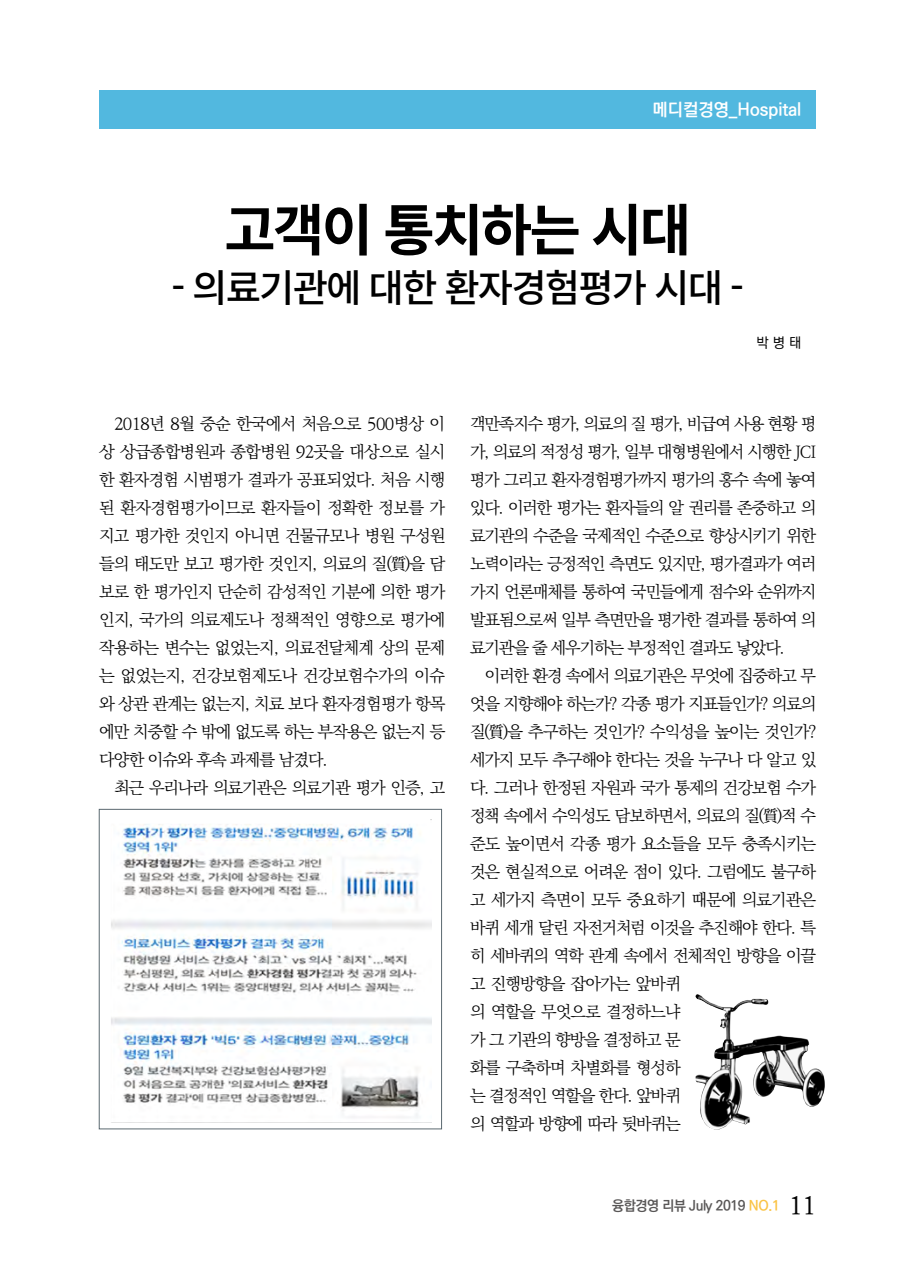
<style>
.page{position:relative;width:903px;height:1275px;background:#fff}
.page>*{position:absolute;margin:0;border:0;box-sizing:border-box;transform-origin:0 0}
.본문제목{font:700 56px "Noto Sans CJ Kkr";letter-spacing:-.05em;color:#000}
.본문제목-2{font:500 38.5px "Noto Sans CJ Kkr";letter-spacing:-.05em;color:#000}
.title_M_백글자_사본{font:17.5px "Ko Pub Dotum PB";color:#fff}
.본문_명조{font:300 16.62px/28px "Ko Pub Batang";letter-spacing:-.065em;color:#000;text-align:justify}
.t1{font:14px "Ko Pub Dotum PB";letter-spacing:-.025em;color:#595757}
.name__오른정렬{font:14px "Ko Pub Dotum PM";color:#000}
.s1{color:#fac345}
.s2{font-family:"Ko Pub Batang";font-weight:500;font-size:24.5px;color:#000}
</style>
<div class="page">
<div style="left:99px;top:90px;width:717px;height:39px;background:#52b8df"></div>
<img style="left:695px;top:994px;width:130px;height:135px">
<svg style="left:103px;top:819px;width:332px;height:310px"></svg>
<p class="title_M_백글자_사본" style="left:653px;top:101px;width:150px">메디컬경영_Hospital</p>
<p class="본문제목" style="left:224px;top:199px;width:469px">고객이 통치하는 시대</p>
<p class="본문제목-2" style="left:171px;top:267px;width:574px">- 의료기관에 대한 환자경험평가 시대 -</p>
<p class="name__오른정렬" style="left:756px;top:336px;width:46px">박 병 태</p>
<p class="본문_명조" style="left:99px;top:410px;width:348px;text-indent:15px">2018년 8월 중순 한국에서 처음으로 500병상 이 상 상급종합병원과 종합병원 92곳을 대상으로 실시 한 환자경험 시범평가 결과가 공표되었다. 처음 시행 된 환자경험평가이므로 환자들이 정확한 정보를 가 지고 평가한 것인지 아니면 건물규모나 병원 구성원 들의 태도만 보고 평가한 것인지, 의료의 질(質)을 담 보로 한 평가인지 단순히 감성적인 기분에 의한 평가 인지, 국가의 의료제도나 정책적인 영향으로 평가에 작용하는 변수는 없었는지, 의료전달체계 상의 문제 는 없었는지, 건강보험제도나 건강보험수가의 이슈 와 상관 관계는 없는지, 치료 보다 환자경험평가 항목 에만 치중할 수 밖에 없도록 하는 부작용은 없는지 등 다양한 이슈와 후속 과제를 남겼다.</p>
<p class="본문_명조" style="left:114px;top:774px;width:333px">최근 우리나라 의료기관은 의료기관 평가 인증, 고</p>
<p class="본문_명조" style="left:470px;top:410px;width:348px">객만족지수 평가, 의료의 질 평가, 비급여 사용 현황 평 가, 의료의 적정성 평가, 일부 대형병원에서 시행한 JCI 평가 그리고 환자경험평가까지 평가의 홍수 속에 놓여 있다. 이러한 평가는 환자들의 알 권리를 존중하고 의 료기관의 수준을 국제적인 수준으로 향상시키기 위한 노력이라는 긍정적인 측면도 있지만, 평가결과가 여러 가지 언론매체를 통하여 국민들에게 점수와 순위까지 발표됨으로써 일부 측면만을 평가한 결과를 통하여 의 료기관을 줄 세우기하는 부정적인 결과도 낳았다.</p>
<p class="본문_명조" style="left:470px;top:662px;width:348px;text-align:left;text-indent:15px">이러한 환경 속에서 의료기관은 무엇에 집중하고 무 엇을 지향해야 하는가? 각종 평가 지표들인가? 의료의 질(質)을 추구하는 것인가? 수익성을 높이는 것인가? 세가지 모두 추구해야 한다는 것을 누구나 다 알고 있 다. 그러나 한정된 자원과 국가 통제의 건강보험 수가 정책 속에서 수익성도 담보하면서, 의료의 질(質)적 수 준도 높이면서 각종 평가 요소들을 모두 충족시키는 것은 현실적으로 어려운 점이 있다. 그럼에도 불구하 고 세가지 측면이 모두 중요하기 때문에 의료기관은 바퀴 세개 달린 자전거처럼 이것을 추진해야 한다. 특 히 세바퀴의 역학 관계 속에서 전체적인 방향을 이끌 고 진행방향을 잡아가는 앞바퀴<br>의 역할을 무엇으로 결정하느냐<br>가 그 기관의 향방을 결정하고 문<br>화를 구축하며 차별화를 형성하<br>는 결정적인 역할을 한다. 앞바퀴<br>의 역할과 방향에 따라 뒷바퀴는</p>
<p class="t1" style="left:612px;top:1198px;width:205px">융합경영 리뷰 July 2019 <span class="s1">NO.1</span> <span class="s2">11</span></p>
</div>
